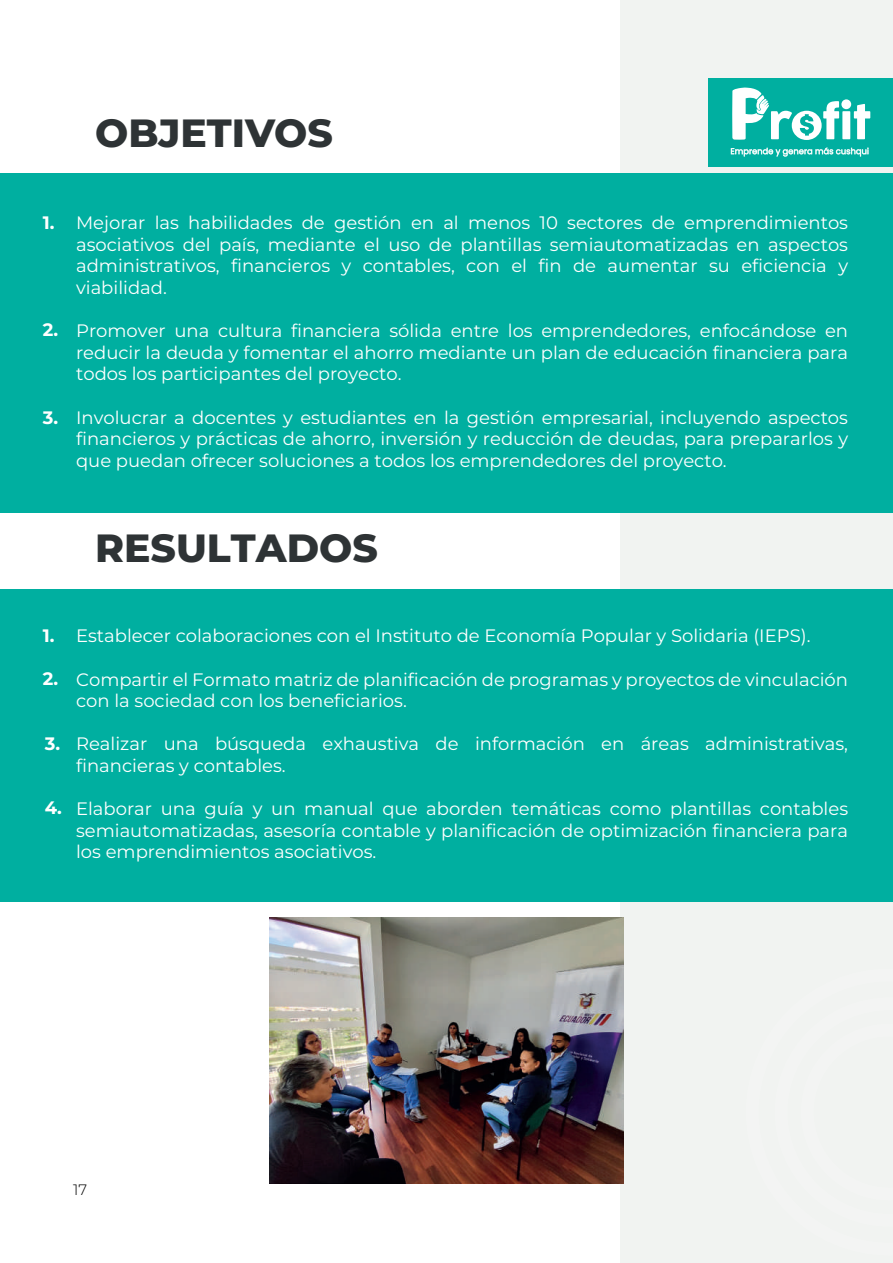
<style>
.page{position:relative;width:893px;height:1263px;background:#fff}
.page>*{position:absolute;margin:0;border:0;box-sizing:border-box;transform-origin:0 0}
.t1{font:800 39.3px "Montserrat";color:#2e3335}
.t2{font:18px/21.6px "Montserrat";color:#fff;text-align:justify}
.t3{font:700 18px "Montserrat";color:#fff}
.t4{font:300 15px "Montserrat";color:#000001}
</style>
<div class="page">
<div style="left:621px;top:0;width:272px;height:1263px;background:#f1f3f1"></div>
<div style="left:708px;top:78px;width:185px;height:88px;background:#00afa0"></div>
<div style="left:0;top:173px;width:893px;height:340px;background:#00afa0"></div>
<div style="left:0;top:589px;width:893px;height:313px;background:#00afa0"></div>
<div style="left:842px;top:111px;width:8px;height:28px;background:#fff"></div>
<svg style="left:854px;top:104px;width:16px;height:35px"></svg>
<div style="left:841px;top:99px;width:10px;height:10px;background:#fff;border-radius:50%"></div>
<svg style="left:731px;top:147px;width:138px;height:10px"></svg>
<svg style="left:732px;top:87px;width:107px;height:53px"></svg>
<img style="left:270px;top:918px;width:353px;height:265px">
<h1 class="t1" style="left:95px;top:104px;width:239px">OBJETIVOS</h1>
<p class="t3" style="left:43px;top:210px;width:13px">1.</p>
<p class="t3" style="left:43px;top:317px;width:17px">2.</p>
<p class="t3" style="left:43px;top:405px;width:17px">3.</p>
<p class="t2" style="left:76px;top:211px;width:773px">Mejorar las habilidades de gestión en al menos 10 sectores de emprendimientos asociativos del país, mediante el uso de plantillas semiautomatizadas en aspectos administrativos, financieros y contables, con el fin de aumentar su eficiencia y viabilidad.</p>
<p class="t2" style="left:76px;top:319px;width:773px">Promover una cultura financiera sólida entre los emprendedores, enfocándose en reducir la deuda y fomentar el ahorro mediante un plan de educación financiera para todos los participantes del proyecto.</p>
<p class="t2" style="left:76px;top:406px;width:773px">Involucrar a docentes y estudiantes en la gestión empresarial, incluyendo aspectos financieros y prácticas de ahorro, inversión y reducción de deudas, para prepararlos y que puedan ofrecer soluciones a todos los emprendedores del proyecto.</p>
<h1 class="t1" style="left:95px;top:520px;width:284px">RESULTADOS</h1>
<p class="t3" style="left:43px;top:623px;width:13px">1.</p>
<p class="t3" style="left:43px;top:666px;width:17px">2.</p>
<p class="t3" style="left:45px;top:731px;width:17px">3.</p>
<p class="t3" style="left:45px;top:794px;width:19px">4.</p>
<p class="t2" style="left:76px;top:624px;width:736px">Establecer colaboraciones con el Instituto de Economía Popular y Solidaria (IEPS).</p>
<p class="t2" style="left:76px;top:668px;width:773px">Compartir el Formato matriz de planificación de programas y proyectos de vinculación con la sociedad con los beneficiarios.</p>
<p class="t2" style="left:76px;top:732px;width:773px">Realizar una búsqueda exhaustiva de información en áreas administrativas, financieras y contables.</p>
<p class="t2" style="left:76px;top:797px;width:773px">Elaborar una guía y un manual que aborden temáticas como plantillas contables semiautomatizadas, asesoría contable y planificación de optimización financiera para los emprendimientos asociativos.</p>
<p class="t4" style="left:73px;top:1179px;width:16px">17</p>
</div>
